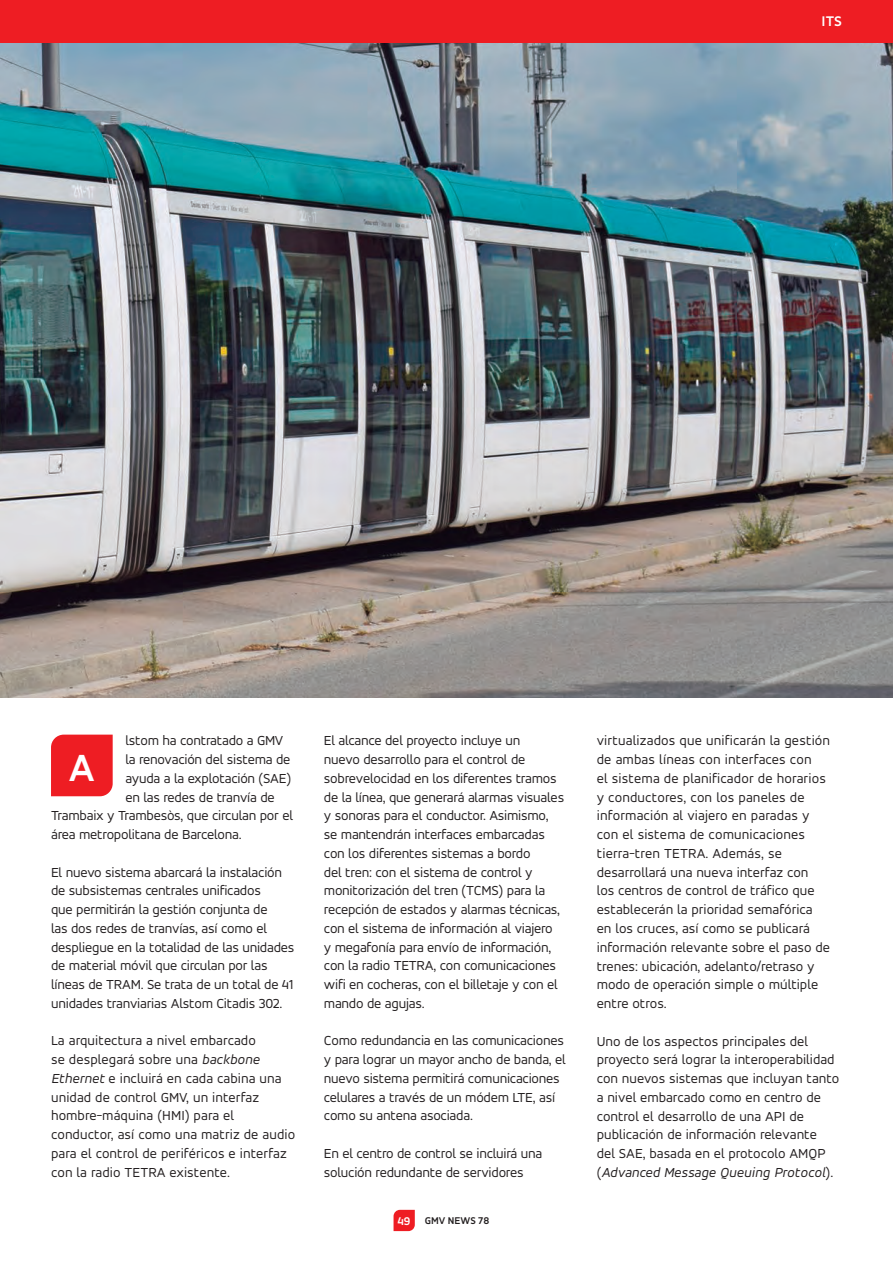
<style>
.page{position:relative;width:893px;height:1263px;background:#fff}
.page>*{position:absolute;margin:0;border:0;box-sizing:border-box;transform-origin:0 0}
.t1{font:700 40.5px "Accord Alternate";color:#fff}
.t2{font:700 15px "Accord Alternate";color:#fff}
.Texto_GENERAL{font:14.25px/18.8px "Accord Alternate";letter-spacing:-.015em;color:#231f20}
.Texto_GENERAL-2{font:14.25px/18.8px "Accord Alternate";letter-spacing:.005em;color:#231f20}
.numero_pie_de_pagina{font:700 12px "Accord Alternate";color:#fff}
.pie_de_pagina{font:700 10.5px "Accord Alternate";color:#231f20}
.s1{font-style:italic}
</style>
<div class="page">
<svg style="left:394px;top:1210px;width:21px;height:21px"></svg>
<img style="left:0;top:43px;width:893px;height:654px">
<div style="left:0;top:0;width:893px;height:43px;background:#ee1d23"></div>
<div style="left:51px;top:735px;width:62px;height:61px;background:#ee1d23"></div>
<p class="t2" style="left:822px;top:12px;width:22px">ITS</p>
<p class="Texto_GENERAL" style="left:125px;top:731px;width:159px">lstom ha contratado a GMV</p>
<p class="Texto_GENERAL" style="left:125px;top:750px;width:167px">la renovación del sistema de</p>
<p class="Texto_GENERAL" style="left:125px;top:768px;width:167px">ayuda a la explotación (SAE)</p>
<p class="Texto_GENERAL" style="left:125px;top:787px;width:151px">en las redes de tranvía de</p>
<p class="Texto_GENERAL" style="left:51px;top:806px;width:243px">Trambaix y Trambesòs, que circulan por el</p>
<p class="Texto_GENERAL" style="left:51px;top:825px;width:192px">área metropolitana de Barcelona.</p>
<p class="Texto_GENERAL" style="left:51px;top:862px;width:245px">El nuevo sistema abarcará la instalación de subsistemas centrales unificados<br>que permitirán la gestión conjunta de<br>las dos redes de tranvías, así como el despliegue en la totalidad de las unidades de material móvil que circulan por las líneas de TRAM. Se trata de un total de 41 unidades tranviarias Alstom Citadis 302.</p>
<p class="Texto_GENERAL-2" style="left:51px;top:1031px;width:246px">La arquitectura a nivel embarcado<br>se desplegará sobre una <span class="s1">backbone Ethernet</span> e incluirá en cada cabina una unidad de control GMV, un interfaz hombre-máquina (HMI) para el conductor, así como una matriz de audio para el control de periféricos e interfaz con la radio TETRA existente.</p>
<p class="t1" style="left:68px;top:743px;width:28px">A</p>
<p class="Texto_GENERAL" style="left:324px;top:731px;width:242px">El alcance del proyecto incluye un<br>nuevo desarrollo para el control de sobrevelocidad en los diferentes tramos de la línea, que generará alarmas visuales y sonoras para el conductor. Asimismo, se mantendrán interfaces embarcadas con los diferentes sistemas a bordo<br>del tren: con el sistema de control y monitorización del tren (TCMS) para la recepción de estados y alarmas técnicas, con el sistema de información al viajero<br>y megafonía para envío de información, con la radio TETRA, con comunicaciones wifi en cocheras, con el billetaje y con el mando de agujas.</p>
<p class="Texto_GENERAL" style="left:324px;top:1031px;width:243px">Como redundancia en las comunicaciones y para lograr un mayor ancho de banda, el nuevo sistema permitirá comunicaciones celulares a través de un módem LTE, así como su antena asociada.</p>
<p class="Texto_GENERAL" style="left:324px;top:1144px;width:220px">En el centro de control se incluirá una solución redundante de servidores</p>
<p class="numero_pie_de_pagina" style="left:397px;top:1214px;width:15px">49</p>
<p class="pie_de_pagina" style="left:425px;top:1214px;width:66px">GMV NEWS 78</p>
<p class="Texto_GENERAL" style="left:597px;top:731px;width:235px">virtualizados que unificarán la gestión de ambas líneas con interfaces con<br>el sistema de planificador de horarios y conductores, con los paneles de información al viajero en paradas y con el sistema de comunicaciones tierra-tren TETRA. Además, se desarrollará una nueva interfaz con<br>los centros de control de tráfico que establecerán la prioridad semafórica en los cruces, así como se publicará información relevante sobre el paso de trenes: ubicación, adelanto/retraso y modo de operación simple o múltiple entre otros.</p>
<p class="Texto_GENERAL" style="left:597px;top:1031px;width:244px">Uno de los aspectos principales del proyecto será lograr la interoperabilidad con nuevos sistemas que incluyan tanto a nivel embarcado como en centro de control el desarrollo de una API de publicación de información relevante<br>del SAE, basada en el protocolo AMQP (<span class="s1">Advanced Message Queuing Protocol</span>).</p>
</div>
